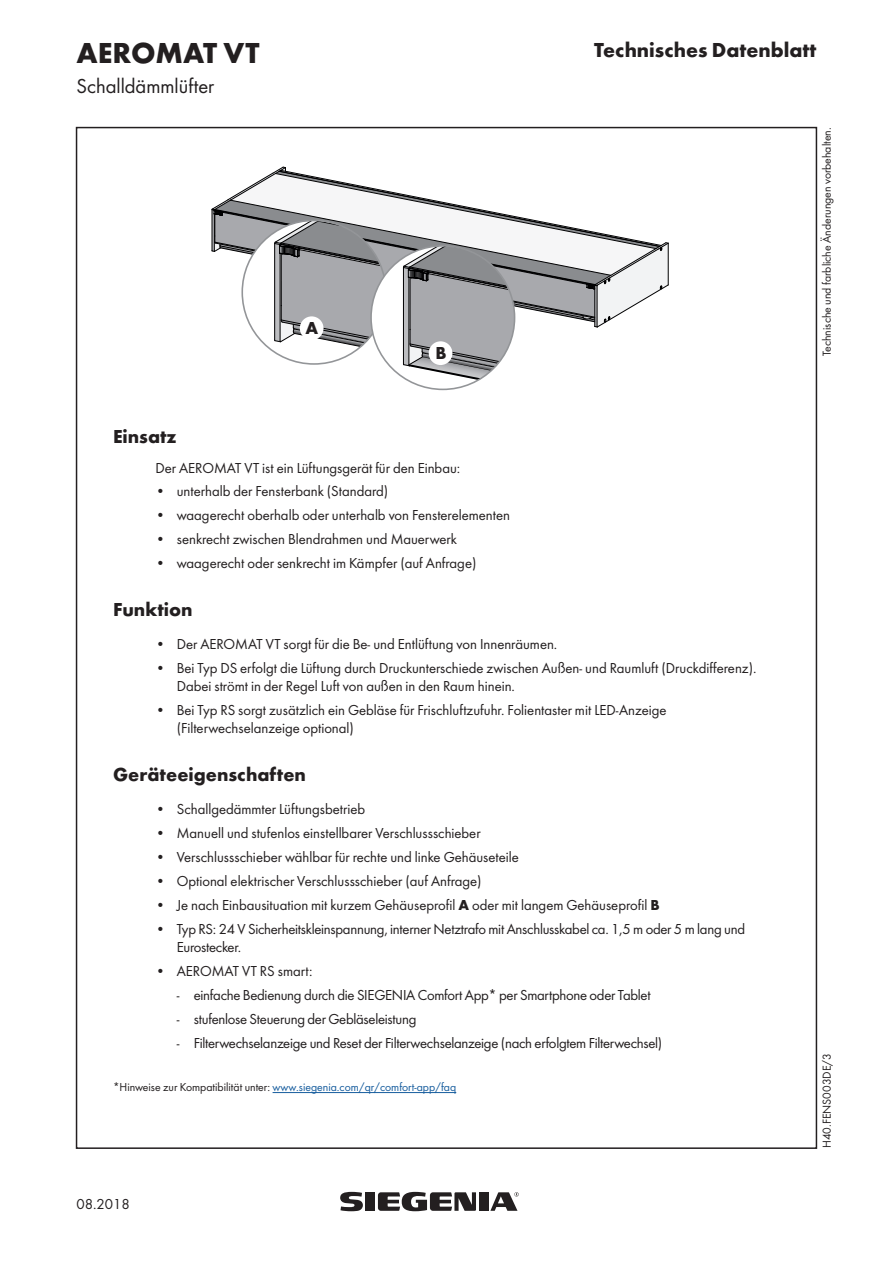
<style>
.page{position:relative;width:893px;height:1263px;background:#fff}
.page>*{position:absolute;margin:0;border:0;box-sizing:border-box;transform-origin:0 0}
.t1{font:700 30px "Futura";color:#231f20}
.t2{font:700 21px "Futura";color:#231f20}
.t3{font:21px "Futura Boo";color:#231f20}
.t4{font:700 19.5px "Futura";color:#231f20}
.t5{font:700 18px "Futura";color:#231f20}
.t6{font:15px/18px "Futura Boo";color:#231f20}
.t7{font:15px/18px "Futura Boo";letter-spacing:-.02em;color:#231f20}
.t8{font:12px "Futura Boo";color:#175d9e}
.t9{font:12px "Futura Boo";color:#231f20}
.s1{font-family:"Futura";font-weight:700}
.s2{color:#231f20}
</style>
<div class="page">
<div style="left:365px;top:1192px;width:10px;height:19px;background:#231f20"></div>
<svg style="left:340px;top:1192px;width:23px;height:19px"></svg>
<div style="left:479px;top:1192px;width:10px;height:19px;background:#231f20"></div>
<svg style="left:378px;top:1192px;width:98px;height:19px"></svg>
<svg style="left:490px;top:1192px;width:29px;height:19px"></svg>
<hr style="left:273px;top:1092px;width:183px;height:1px;background:#175d9e">
<svg style="left:212px;top:167px;width:457px;height:222px"></svg>
<div style="left:429px;top:341px;width:23px;height:24px;background:#fff;border-radius:50%"></div>
<h1 class="t1" style="left:77px;top:34px;width:184px">AEROMAT VT</h1>
<h2 class="t3" style="left:77px;top:73px;width:139px">Schalldämmlüfter</h2>
<p class="t5" style="left:305px;top:317px;width:14px">A</p>
<p class="t5" style="left:436px;top:342px;width:13px">B</p>
<h2 class="t2" style="left:594px;top:36px;width:224px">Technisches Datenblatt</h2>
<p class="t9" style="left:820px;top:356px;width:230px;rotate:-90deg">Technische und farbliche Änderungen vorbehalten.</p>
<h3 class="t4" style="left:113px;top:425px;width:65px">Einsatz</h3>
<p class="t6" style="left:156px;top:459px;width:306px">Der AEROMAT VT ist ein Lüftungsgerät für den Einbau:</p>
<p class="t6" style="left:156px;top:482px;width:234px">• unterhalb der Fensterbank (Standard)</p>
<p class="t6" style="left:156px;top:506px;width:356px">• waagerecht oberhalb oder unterhalb von Fensterelementen</p>
<p class="t6" style="left:156px;top:530px;width:303px">• senkrecht zwischen Blendrahmen und Mauerwerk</p>
<p class="t6" style="left:156px;top:554px;width:322px">• waagerecht oder senkrecht im Kämpfer (auf Anfrage)</p>
<h3 class="t4" style="left:113px;top:597px;width:81px">Funktion</h3>
<p class="t6" style="left:156px;top:635px;width:403px">• Der AEROMAT VT sorgt für die Be- und Entlüftung von Innenräumen.</p>
<p class="t6" style="left:177px;top:659px;width:581px;text-indent:-21px">• Bei Typ DS erfolgt die Lüftung durch Druckunterschiede zwischen Außen- und Raumluft (Druckdifferenz).<br>Dabei strömt in der Regel Luft von außen in den Raum hinein.</p>
<p class="t6" style="left:177px;top:701px;width:491px;text-indent:-21px">• Bei Typ RS sorgt zusätzlich ein Gebläse für Frischluftzufuhr. Folientaster mit LED-Anzeige (Filterwechselanzeige optional)</p>
<h3 class="t4" style="left:113px;top:762px;width:194px">Geräteeigenschaften</h3>
<p class="t6" style="left:156px;top:800px;width:211px">• Schallgedämmter Lüftungsbetrieb</p>
<p class="t6" style="left:156px;top:824px;width:327px">• Manuell und stufenlos einstellbarer Verschlussschieber</p>
<p class="t6" style="left:156px;top:848px;width:365px">• Verschlussschieber wählbar für rechte und linke Gehäuseteile</p>
<p class="t6" style="left:156px;top:872px;width:328px">• Optional elektrischer Verschlussschieber (auf Anfrage)</p>
<p class="t6" style="left:156px;top:896px;width:506px">• Je nach Einbausituation mit kurzem Gehäuseprofil <span class="s1">A</span> oder mit langem Gehäuseprofil <span class="s1">B</span></p>
<p class="t7" style="left:177px;top:920px;width:570px;text-indent:-21px">• Typ RS: 24 V Sicherheitskleinspannung, interner Netztrafo mit Anschlusskabel ca. 1,5 m oder 5 m lang und<br>Eurostecker.</p>
<p class="t6" style="left:156px;top:962px;width:159px">• AEROMAT VT RS smart:</p>
<p class="t7" style="left:177px;top:986px;width:475px">- einfache Bedienung durch die SIEGENIA Comfort App* per Smartphone oder Tablet</p>
<p class="t7" style="left:177px;top:1010px;width:241px">- stufenlose Steuerung der Gebläseleistung</p>
<p class="t7" style="left:177px;top:1034px;width:487px">- Filterwechselanzeige und Reset der Filterwechselanzeige (nach erfolgtem Filterwechsel)</p>
<p class="t8" style="left:113px;top:1080px;width:345px"><span class="s2">*Hinweise zur Kompatibilität unter:</span> www.siegenia.com/qr/comfort-app/faq</p>
<p class="t6" style="left:77px;top:1195px;width:55px">08.2018</p>
<p class="t9" style="left:820px;top:1148px;width:96px;rotate:-90deg">H40.FENS003DE/3</p>
</div>
